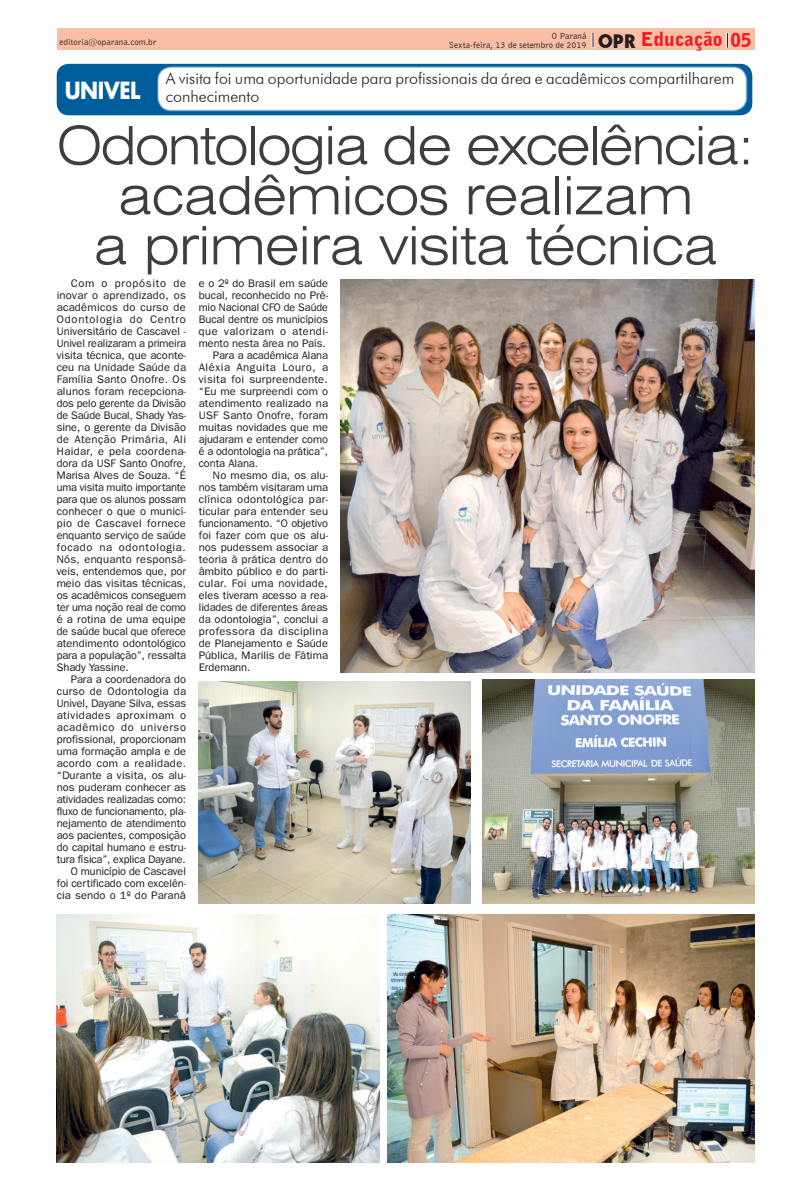
<style>
.page{position:relative;width:811px;height:1191px;background:#fff}
.page>*{position:absolute;margin:0;border:0;box-sizing:border-box;transform-origin:0 0}
.t1{font:300 expanded 53px/50px "Swiss 721 BT";letter-spacing:-.01em;color:#3e3e3f;text-align:center}
.t2{font:700 23px "Futura";letter-spacing:-.02em;color:#fff;scale:.89 1}
.t3{font:900 19px "Bell Gothic BT";color:#ee1d23}
.t4{font:300 16px/18px "Futura BT";color:#231f20}
.t5{font:11px/12px "Franklin Gothic";letter-spacing:.005em;color:#231f20;text-align:justify}
.t6{font:11px "Franklin Gothic";letter-spacing:.03em;color:#231f20}
.t7{font:11px "Franklin Gothic";letter-spacing:.035em;color:#231f20}
.t8{font:11px "Franklin Gothic";letter-spacing:.04em;color:#231f20}
.t9{font:11px "Franklin Gothic";letter-spacing:.045em;color:#231f20}
.t10{font:11px "Franklin Gothic";letter-spacing:.05em;color:#231f20}
.t11{font:9px/9px "Bell Gothic BT";color:#231f20;text-align:right}
.s1{font-family:"Geometric 231 BT Heavy C";font-weight:400;color:#231f20}
</style>
<div class="page">
<div style="left:57px;top:28px;width:698px;height:22px;background:#fabda6"></div>
<svg style="left:725px;top:31px;width:4px;height:18px"></svg>
<svg style="left:727px;top:33px;width:1px;height:15px"></svg>
<svg style="left:591px;top:31px;width:4px;height:18px"></svg>
<svg style="left:592px;top:33px;width:1px;height:14px"></svg>
<svg style="left:56px;top:63px;width:697px;height:53px"></svg>
<div style="left:57px;top:64px;width:695px;height:51px;background:#005d9c;border-radius:12px"></div>
<svg style="left:157px;top:66px;width:590px;height:46px"></svg>
<div style="left:159px;top:69px;width:586px;height:40px;background:#fff;border-radius:12px"></div>
<div style="left:159px;top:68px;width:586px;height:42px;border:1px solid #fff;border-radius:12px"></div>
<img style="left:199px;top:681px;width:271px;height:222px">
<img style="left:483px;top:680px;width:271px;height:223px">
<img style="left:57px;top:914px;width:322px;height:248px">
<img style="left:388px;top:914px;width:366px;height:248px">
<img style="left:341px;top:279px;width:413px;height:393px">
<h3 class="t3" style="left:598px;top:27px;width:155px"><span class="s1">OPR</span> Educação 05</h3>
<p class="t11" style="left:449px;top:31px;width:139px">O Paraná<br>Sexta-feira, 13 de setembro de 2019</p>
<p class="t11" style="left:60px;top:37px;width:98px">editoria@oparana.com.br</p>
<h2 class="t2" style="left:65px;top:74px;width:86px">UNIVEL</h2>
<h3 class="t4" style="left:166px;top:69px;width:570px">A visita foi uma oportunidade para profissionais da área e acadêmicos compartilharem conhecimento</h3>
<h1 class="t1" style="left:57px;top:120px;width:699px">Odontologia de excelência: acadêmicos realizam<br>a primeira visita técnica</h1>
<p class="t5" style="left:199px;top:277px;width:131px">e o 2º do Brasil em saúde</p>
<p class="t5" style="left:199px;top:289px;width:131px">bucal, reconhecido no Prê-</p>
<p class="t5" style="left:199px;top:301px;width:131px">mio Nacional CFO de Saúde</p>
<p class="t5" style="left:199px;top:313px;width:131px">Bucal dentre os municípios</p>
<p class="t9" style="left:199px;top:325px;width:131px">que valorizam o atendi-</p>
<p class="t5" style="left:199px;top:337px;width:128px">mento nesta área no País.</p>
<p class="t5" style="left:213px;top:349px;width:117px">Para a acadêmica Alana</p>
<p class="t10" style="left:199px;top:361px;width:131px">Aléxia Anguita Louro, a</p>
<p class="t6" style="left:199px;top:373px;width:131px">visita foi surpreendente.</p>
<p class="t5" style="left:199px;top:385px;width:131px">“Eu me surpreendi com o</p>
<p class="t5" style="left:199px;top:397px;width:131px">atendimento realizado na</p>
<p class="t5" style="left:199px;top:409px;width:131px">USF Santo Onofre, foram</p>
<p class="t5" style="left:199px;top:421px;width:131px">muitas novidades que me</p>
<p class="t5" style="left:199px;top:433px;width:131px">ajudaram e entender como</p>
<p class="t5" style="left:199px;top:445px;width:131px">é a odontologia na prática”,</p>
<p class="t5" style="left:199px;top:457px;width:61px">conta Alana.</p>
<p class="t5" style="left:213px;top:469px;width:117px">No mesmo dia, os alu-</p>
<p class="t5" style="left:199px;top:481px;width:131px">nos também visitaram uma</p>
<p class="t7" style="left:199px;top:493px;width:131px">clínica odontológica par-</p>
<p class="t5" style="left:199px;top:505px;width:131px">ticular para entender seu</p>
<p class="t5" style="left:199px;top:517px;width:131px">funcionamento. “O objetivo</p>
<p class="t5" style="left:199px;top:529px;width:131px">foi fazer com que os alu-</p>
<p class="t5" style="left:199px;top:541px;width:131px">nos pudessem associar a</p>
<p class="t5" style="left:199px;top:553px;width:131px">teoria à prática dentro do</p>
<p class="t5" style="left:199px;top:565px;width:131px">âmbito público e do parti-</p>
<p class="t6" style="left:199px;top:577px;width:131px">cular. Foi uma novidade,</p>
<p class="t5" style="left:199px;top:589px;width:131px">eles tiveram acesso a rea-</p>
<p class="t5" style="left:199px;top:601px;width:131px">lidades de diferentes áreas</p>
<p class="t5" style="left:199px;top:613px;width:131px">da odontologia”, conclui a</p>
<p class="t8" style="left:199px;top:625px;width:131px">professora da disciplina</p>
<p class="t5" style="left:199px;top:637px;width:131px">de Planejamento e Saúde</p>
<p class="t5" style="left:199px;top:649px;width:131px">Pública, Marilis de Fátima</p>
<p class="t5" style="left:199px;top:661px;width:53px">Erdemann.</p>
<p class="t5" style="left:57px;top:277px;width:131px;text-indent:14px">Com o propósito de inovar o aprendizado, os acadêmicos do curso de Odontologia do Centro Universitário de Cascavel - Univel realizaram a primeira visita técnica, que aconte&shy;ceu na Unidade Saúde da Família Santo Onofre. Os alunos foram recepciona&shy;dos pelo gerente da Divisão de Saúde Bucal, Shady Yas&shy;sine, o gerente da Divisão de Atenção Primária, Ali Haidar, e pela coordena&shy;dora da USF Santo Onofre, Marisa Alves de Souza. “É uma visita muito importante para que os alunos possam conhecer o que o municí&shy;pio de Cascavel fornece enquanto serviço de saúde focado na odontologia.<br>Nós, enquanto responsá&shy;veis, entendemos que, por meio das visitas técnicas, os acadêmicos conseguem ter uma noção real de como é a rotina de uma equipe de saúde bucal que oferece atendimento odontológico para a população”, ressalta Shady Yassine.</p>
<p class="t5" style="left:57px;top:673px;width:131px;text-align:right">Para a coordenadora do curso de Odontologia da<br>Univel, Dayane Silva, essas atividades aproximam o acadêmico do universo profissional, proporcionam uma formação ampla e de acordo com a realidade. “Durante a visita, os alu&shy;nos puderam conhecer as atividades realizadas como: fluxo de funcionamento, pla&shy;nejamento de atendimento aos pacientes, composição do capital humano e estru&shy;tura física”, explica Dayane.<br>O município de Cascavel foi certificado com excelên&shy;cia sendo o 1º do Paraná</p>
</div>
